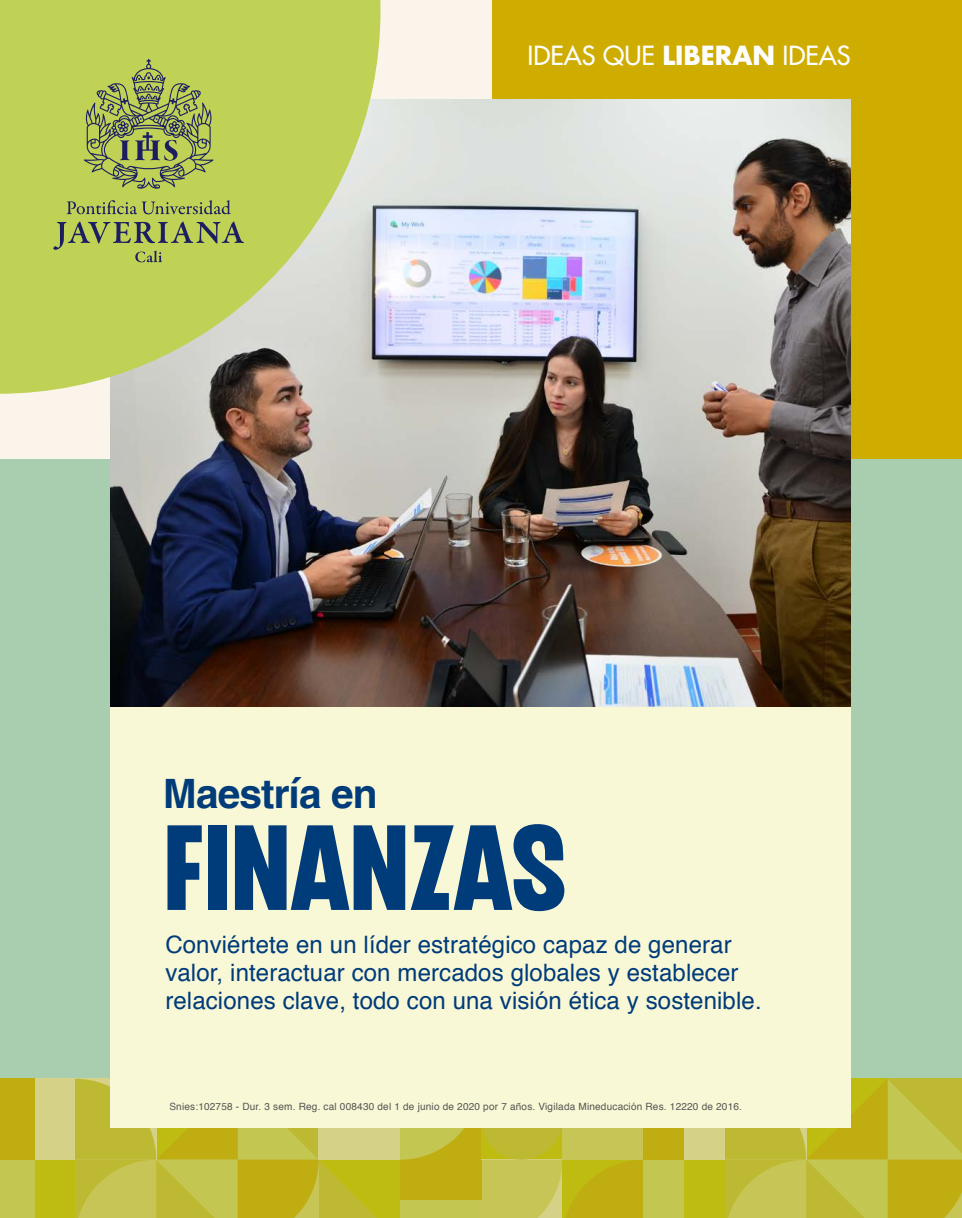
<style>
.page{position:relative;width:962px;height:1218px;background:#fff}
.page>*{position:absolute;margin:0;border:0;box-sizing:border-box;transform-origin:0 0}
.t1{font:120.8px "CHEDROS";color:#003b7a}
.t2{font:700 40.4px "Helvetica";letter-spacing:-.02em;color:#003b7a}
.t3{font:500 25.6px "Futura Std";color:#fff}
.t4{font:24px/28px "Helvetica";letter-spacing:.005em;color:#003b7a}
.t5{font:10px "Helvetica";letter-spacing:.02em;color:#535452}
.s1{font-weight:700}
</style>
<div class="page">
<div style="left:0;top:0;width:962px;height:769px;background:#fbf4ea"></div>
<div style="left:493px;top:0;width:469px;height:802px;background:#cfac00"></div>
<div style="left:0;top:460px;width:962px;height:758px;background:#a8cdaf"></div>
<img style="left:110px;top:99px;width:741px;height:608px">
<div style="left:34px;top:1160px;width:41px;height:58px;background:#bfbc11"></div>
<div style="left:0;top:1160px;width:34px;height:58px;background:#c4c652"></div>
<div style="left:34px;top:1079px;width:41px;height:81px;background:#dbd384"></div>
<div style="left:0;top:1079px;width:34px;height:81px;background:#bfad11"></div>
<svg style="left:75px;top:1079px;width:569px;height:139px;background:#c3bc38"></svg>
<div style="left:684px;top:1160px;width:41px;height:58px;background:#bfbc11"></div>
<div style="left:644px;top:1160px;width:40px;height:58px;background:#c4c652"></div>
<svg style="left:725px;top:1079px;width:237px;height:139px;background:#c1ba34"></svg>
<div style="left:684px;top:1079px;width:41px;height:81px;background:#dbd384"></div>
<div style="left:644px;top:1079px;width:40px;height:81px;background:#bfad11"></div>
<div style="left:110px;top:707px;width:741px;height:420px;background:#f9f8d6"></div>
<svg style="left:0;top:0;width:380px;height:394px;background:#c2cf75"></svg>
<svg style="left:53px;top:59px;width:191px;height:203px;background:#a8b857"></svg>
<p class="t3" style="left:527px;top:39px;width:325px">IDEAS QUE <span class="s1">LIBERAN</span> IDEAS</p>
<h2 class="t2" style="left:163px;top:769px;width:216px">Maestría en</h2>
<h1 class="t1" style="left:163px;top:799px;width:404px">FINANZAS</h1>
<p class="t4" style="left:165px;top:931px;width:598px">Conviértete en un líder estratégico capaz de generar valor, interactuar con mercados globales y establecer relaciones clave, todo con una visión ética y sostenible.</p>
<p class="t5" style="left:169px;top:1098px;width:574px">Snies:102758 - Dur. 3 sem. Reg. cal 008430 del 1 de junio de 2020 por 7 años. Vigilada Mineducación Res. 12220 de 2016.</p>
</div>
